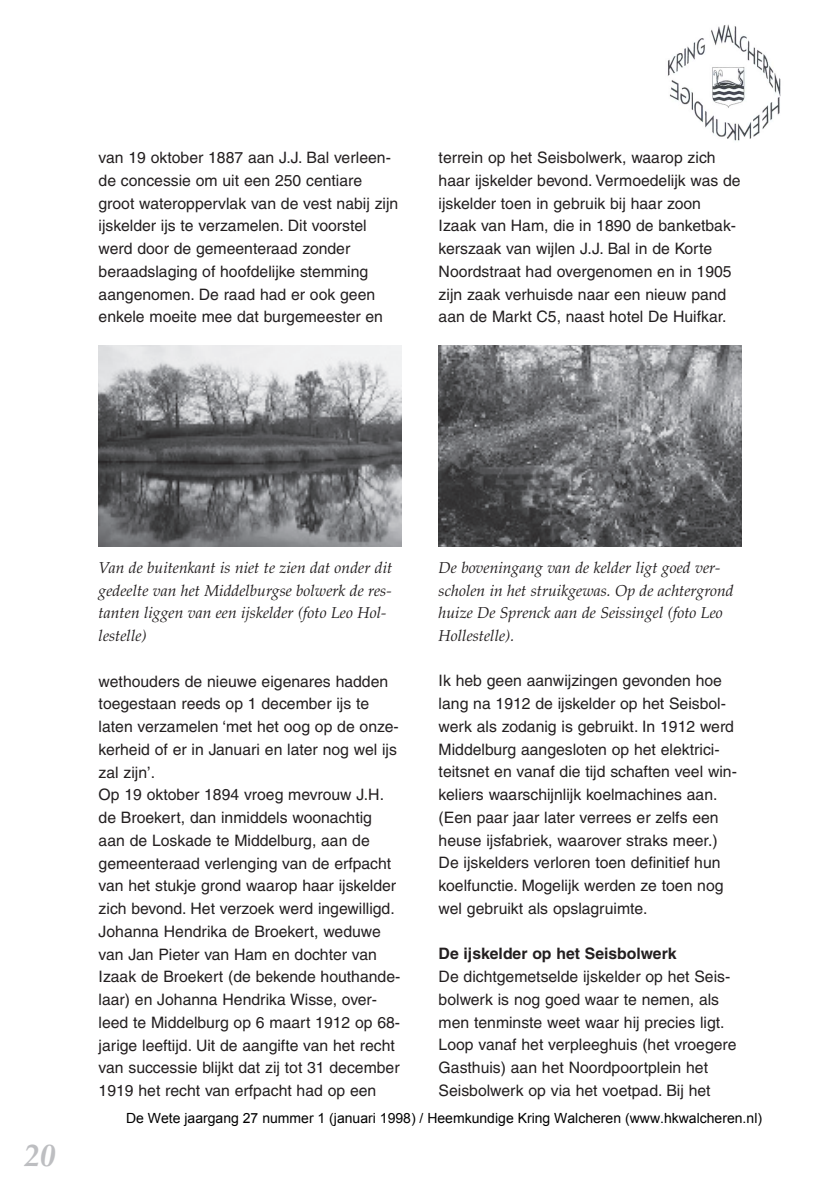
<style>
.page{position:relative;width:819px;height:1191px;background:#fff}
.page>*{position:absolute;margin:0;border:0;box-sizing:border-box;transform-origin:0 0}
.t1{font:italic 700 31.5px "Palatino";color:#bdbec1}
.t2{font:15.75px/22.8px "Helvetica";color:#231f20}
.t3{font:italic 15.75px/22.8px "Palatino";color:#231f20}
.t4{font:700 15.75px "Helvetica";color:#231f20}
.t5{font:14px "Arial";color:#000}
</style>
<div class="page">
<img style="left:667px;top:24px;width:114px;height:117px">
<img style="left:99px;top:345px;width:302px;height:201px">
<img style="left:438px;top:345px;width:303px;height:201px">
<p class="t2" style="left:99px;top:148px;width:301px">van 19 oktober 1887 aan J.J. Bal verleen&shy;de concessie om uit een 250 centiare groot wateroppervlak van de vest nabij zijn ijskelder ijs te verzamelen. Dit voorstel werd door de gemeenteraad zonder beraadslaging of hoofdelijke stemming aangenomen. De raad had er ook geen enkele moeite mee dat burgemeester en</p>
<p class="t2" style="left:438px;top:148px;width:303px">terrein op het Seisbolwerk, waarop zich haar ijskelder bevond. Vermoedelijk was de ijskelder toen in gebruik bij haar zoon Izaak van Ham, die in 1890 de banketbak&shy;kerszaak van wijlen J.J. Bal in de Korte Noordstraat had overgenomen en in 1905 zijn zaak verhuisde naar een nieuw pand aan de Markt C5, naast hotel De Huifkar.</p>
<h1 class="t1" style="left:24px;top:1143px;width:33px">20</h1>
<p class="t3" style="left:99px;top:558px;width:295px">Van de buitenkant is niet te zien dat onder dit gedeelte van het Middelburgse bolwerk de res&shy;tanten liggen van een ijskelder (foto Leo Hol&shy;lestelle)</p>
<p class="t3" style="left:438px;top:558px;width:296px">De boveningang van de kelder ligt goed ver&shy;scholen in het struikgewas. Op de achtergrond huize De Sprenck aan de Seissingel (foto Leo Hollestelle).</p>
<p class="t2" style="left:99px;top:671px;width:303px">wethouders de nieuwe eigenares hadden toegestaan reeds op 1 december ijs te laten verzamelen ‘met het oog op de onze&shy;kerheid of er in Januari en later nog wel ijs zal zijn’.<br>Op 19 oktober 1894 vroeg mevrouw J.H. de Broekert, dan inmiddels woonachtig aan de Loskade te Middelburg, aan de gemeenteraad verlenging van de erfpacht van het stukje grond waarop haar ijskelder zich bevond. Het verzoek werd ingewilligd.<br>Johanna Hendrika de Broekert, weduwe van Jan Pieter van Ham en dochter van Izaak de Broekert (de bekende houthande&shy;laar) en Johanna Hendrika Wisse, over&shy;leed te Middelburg op 6 maart 1912 op 68- jarige leeftijd. Uit de aangifte van het recht van successie blijkt dat zij tot 31 december 1919 het recht van erfpacht had op een</p>
<p class="t2" style="left:438px;top:671px;width:300px">Ik heb geen aanwijzingen gevonden hoe lang na 1912 de ijskelder op het Seisbol&shy;werk als zodanig is gebruikt. In 1912 werd Middelburg aangesloten op het elektrici&shy;teitsnet en vanaf die tijd schaften veel win&shy;keliers waarschijnlijk koelmachines aan. (Een paar jaar later verrees er zelfs een heuse ijsfabriek, waarover straks meer.)<br>De ijskelders verloren toen definitief hun koelfunctie. Mogelijk werden ze toen nog wel gebruikt als opslagruimte.</p>
<p class="t4" style="left:438px;top:948px;width:239px">De ijskelder op het Seisbolwerk</p>
<p class="t2" style="left:438px;top:966px;width:299px">De dichtgemetselde ijskelder op het Seis&shy;bolwerk is nog goed waar te nemen, als men tenminste weet waar hij precies ligt.<br>Loop vanaf het verpleeghuis (het vroegere Gasthuis) aan het Noordpoortplein het Seisbolwerk op via het voetpad. Bij het</p>
<p class="t5" style="left:126px;top:1109px;width:637px">De Wete jaargang 27 nummer 1 (januari 1998) / Heemkundige Kring Walcheren (www.hkwalcheren.nl)</p>
</div>
